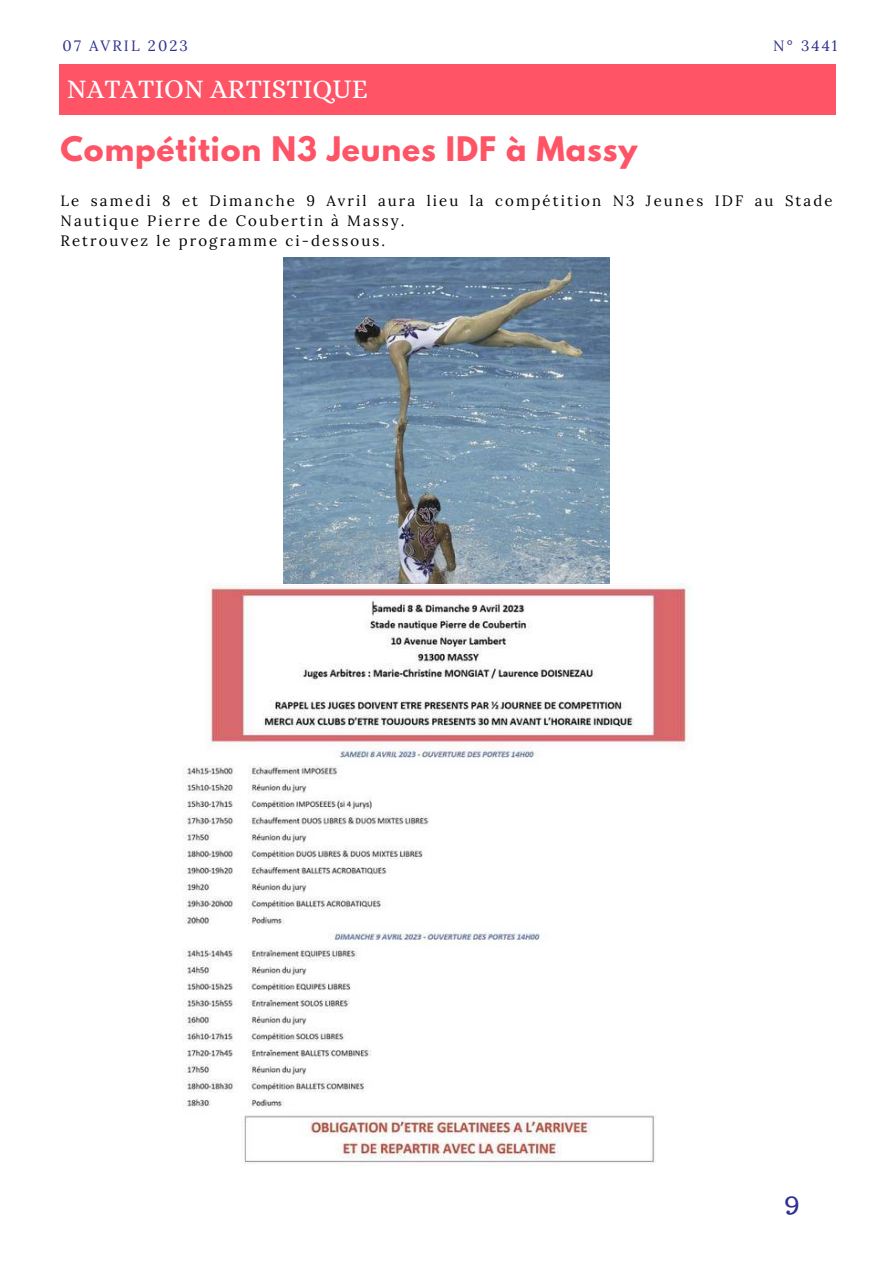
<style>
.page{position:relative;width:893px;height:1264px;background:#fff}
.page>*{position:absolute;margin:0;border:0;box-sizing:border-box;transform-origin:0 0}
.t1{font:700 30px "League Spartan";letter-spacing:.03em;color:#ff5366}
.t2{font:27px "Alice";color:#fff}
.t3{font:27px "Trocchi";color:#2e3192}
.t4{font:15px/20.2px "Lora";letter-spacing:.14em;color:#000}
.t5{font:15px "Lora";letter-spacing:.14em;color:#2e3192}
</style>
<div class="page">
<div style="left:59px;top:64px;width:776px;height:51px;background:#ff5366"></div>
<img style="left:183px;top:583px;width:508px;height:582px">
<img style="left:283px;top:258px;width:326px;height:325px">
<p class="t5" style="left:63px;top:34px;width:127px">07 AVRIL 2023</p>
<p class="t5" style="left:773px;top:34px;width:66px">N° 3441</p>
<h2 class="t2" style="left:67px;top:74px;width:302px">NATATION ARTISTIQUE</h2>
<h1 class="t1" style="left:60px;top:125px;width:578px">Compétition N3 Jeunes IDF à Massy</h1>
<p class="t4" style="left:60px;top:189px;width:773px">Le samedi 8 et Dimanche 9 Avril aura lieu la compétition N3 Jeunes IDF au Stade<br>Nautique Pierre de Coubertin à Massy.<br>Retrouvez le programme ci-dessous.</p>
<h2 class="t3" style="left:783px;top:1183px;width:18px">9</h2>
</div>
